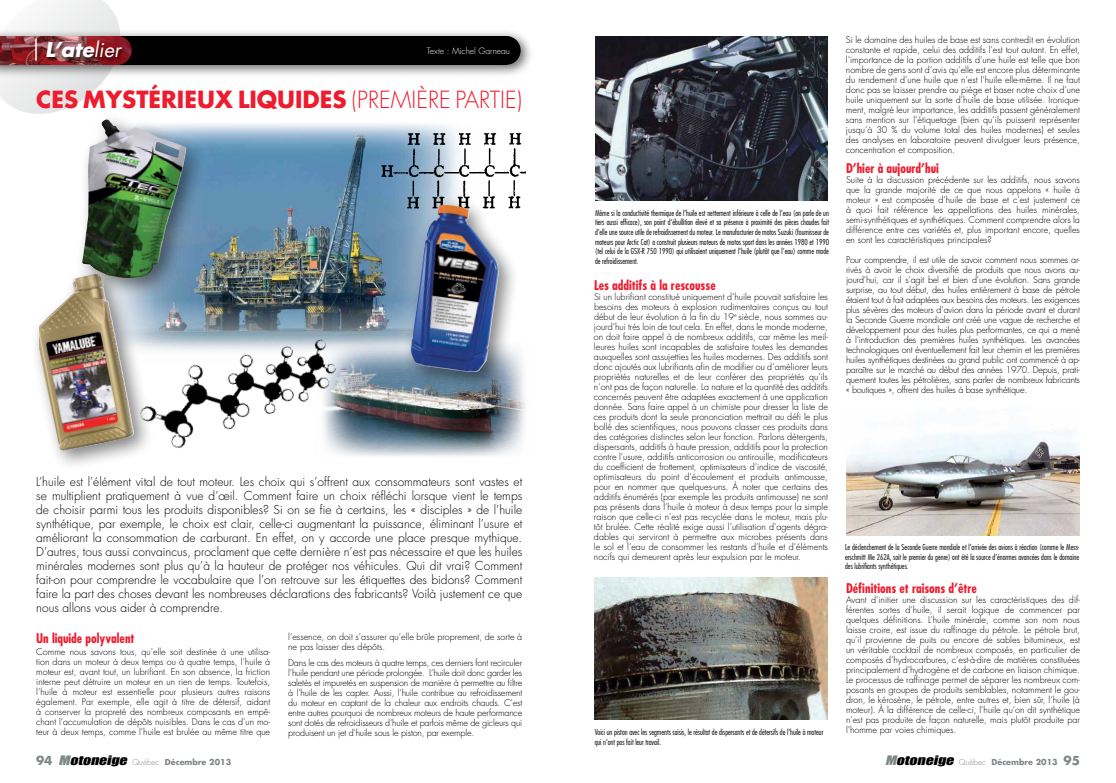
<style>
.page{position:relative;width:1116px;height:783px;background:#fff}
.page>*{position:absolute;margin:0;border:0;box-sizing:border-box;transform-origin:0 0}
.t1{font:700 23px "Futura";color:#ed1c2e}
.t2{font:italic 700 20px "Futura";color:#fff}
.t3{font:700 condensed 13px "Futura";color:#ed1c2e}
.t4{font:300 12px/14px "Futura";color:#000;text-align:justify}
.t5{font:300 9px/10px "Futura";color:#000;text-align:justify}
.t6{font:300 8.5px "Futura";color:#fff}
.t7{font:300 condensed 8px/9.6px "Futura";color:#000;text-align:justify}
.t8{font:700 8px "Futura";color:#818689}
.s1{font-weight:400}
.s2{font-weight:300}
.s3{font-size:12px}
.s4{font-family:"Impact";font-weight:400;font-style:italic;font-size:12px}
.s5{font-family:"Impact";font-weight:400;font-style:italic;font-size:12px;color:#000}
</style>
<div class="page">
<div style="left:0;top:29px;width:534px;height:49px;background:#000;opacity:.6"></div>
<div style="left:0;top:36px;width:506px;height:29px;background:#000"></div>
<div style="left:492px;top:36px;width:29px;height:29px;background:#000;border-radius:50%"></div>
<svg style="left:0;top:0;width:135px;height:114px"></svg>
<img style="left:595px;top:577px;width:233px;height:143px">
<img style="left:596px;top:37px;width:232px;height:164px">
<img style="left:846px;top:430px;width:233px;height:106px">
<img style="left:155px;top:124px;width:275px;height:176px">
<img style="left:155px;top:300px;width:247px;height:42px">
<div style="left:30px;top:266px;width:125px;height:205px;background:#000;opacity:.5"></div>
<img style="left:39px;top:274px;width:95px;height:177px">
<img style="left:349px;top:342px;width:176px;height:115px">
<div style="left:74px;top:112px;width:133px;height:187px;background:#000;opacity:.5"></div>
<img style="left:82px;top:119px;width:104px;height:159px">
<img style="left:374px;top:125px;width:152px;height:94px">
<img style="left:130px;top:332px;width:219px;height:126px">
<div style="left:402px;top:197px;width:118px;height:196px;background:#000;opacity:.5"></div>
<img style="left:411px;top:205px;width:88px;height:167px">
<h2 class="t2" style="left:45px;top:37px;width:77px">L’ate<span class="s1">lier</span></h2>
<p class="t6" style="left:427px;top:45px;width:85px">Texte : Michel Garneau</p>
<h1 class="t1" style="left:36px;top:84px;width:487px">CES MYSTÉRIEUX LIQUIDES <span class="s2">(première partie)</span></h1>
<p class="t4" style="left:36px;top:475px;width:488px">L’huile est l’élément vital de tout moteur. Les choix qui s’offrent aux consommateurs sont vastes et se multiplient pratiquement à vue d’œil. Comment faire un choix réfléchi lorsque vient le temps de choisir parmi tous les produits disponibles? Si on se fie à certains, les « disciples » de l’huile synthétique, par exemple, le choix est clair, celle-ci augmentant la puissance, éliminant l’usure et améliorant la consommation de carburant. En effet, on y accorde une place presque mythique.<br>D’autres, tous aussi convaincus, proclament que cette dernière n’est pas nécessaire et que les huiles minérales modernes sont plus qu’à la hauteur de protéger nos véhicules. Qui dit vrai? Comment fait-on pour comprendre le vocabulaire que l’on retrouve sur les étiquettes des bidons? Comment faire la part des choses devant les nombreuses déclarations des fabricants? Voilà justement ce que nous allons vous aider à comprendre.</p>
<h3 class="t3" style="left:36px;top:630px;width:100px">Un liquide polyvalent</h3>
<p class="t5" style="left:36px;top:647px;width:236px">Comme nous savons tous, qu’elle soit destinée à une utilisa&shy;tion dans un moteur à deux temps ou à quatre temps, l’huile à moteur est, avant tout, un lubrifiant. En son absence, la friction interne peut détruire un moteur en un rien de temps. Toutefois, l’huile à moteur est essentielle pour plusieurs autres raisons également. Par exemple, elle agit à titre de détersif, aidant à conserver la propreté des nombreux composants en empê&shy;chant l’accumulation de dépôts nuisibles. Dans le cas d’un mo&shy;teur à deux temps, comme l’huile est brulée au même titre que</p>
<p class="t5" style="left:288px;top:632px;width:236px">l’essence, on doit s’assurer qu’elle brûle proprement, de sorte à ne pas laisser des dépôts.</p>
<p class="t5" style="left:288px;top:658px;width:236px">Dans le cas des moteurs à quatre temps, ces derniers font recirculer l’huile pendant une période prolongée. L’huile doit donc garder les saletés et impuretés en suspension de manière à permettre au filtre à l’huile de les capter. Aussi, l’huile contribue au refroidissement du moteur en captant de la chaleur aux endroits chauds. C’est entre autres pourquoi de nombreux moteurs de haute performance sont dotés de refroidisseurs d’huile et parfois même de gicleurs qui produisent un jet d’huile sous le piston, par exemple.</p>
<p class="t7" style="left:595px;top:208px;width:236px">Même si la conductivité thermique de l’huile est nettement inférieure à celle de l’eau (on parle de un tiers aussi efficace), son point d’ébullition élevé et sa présence à proximité des pièces chaudes fait d’elle une source utile de refroidissement du moteur. Le manufacturier de motos Suzuki (fournisseur de moteurs pour Arctic Cat) a construit plusieurs moteurs de motos sport dans les années 1980 et 1990 (tel celui de la GSX-R 750 1990) qui utilisaient uniquement l’huile (plutôt que l’eau) comme mode de refroidissement.</p>
<h3 class="t3" style="left:594px;top:277px;width:123px">Les additifs à la rescousse</h3>
<p class="t5" style="left:594px;top:292px;width:236px">Si un lubrifiant constitué uniquement d’huile pouvait satisfaire les besoins des moteurs à explosion rudimentaires conçus au tout début de leur évolution à la fin du 19<sup>e</sup> siècle, nous sommes au&shy;jourd’hui très loin de tout cela. En effet, dans le monde moderne, on doit faire appel à de nombreux additifs, car même les meil&shy;leures huiles sont incapables de satisfaire toutes les demandes auxquelles sont assujetties les huiles modernes. Des additifs sont donc ajoutés aux lubrifiants afin de modifier ou d’améliorer leurs propriétés naturelles et de leur conférer des propriétés qu’ils n’ont pas de façon naturelle. La nature et la quantité des additifs concernés peuvent être adaptées exactement à une application donnée. Sans faire appel à un chimiste pour dresser la liste de ces produits dont la seule prononciation mettrait au défi le plus bollé des scientifiques, nous pouvons classer ces produits dans des catégories distinctes selon leur fonction. Parlons détergents, dispersants, additifs à haute pression, additifs pour la protection contre l’usure, additifs anticorrosion ou antirouille, modificateurs du coefficient de frottement, optimisateurs d’indice de viscosité, optimisateurs du point d’écoulement et produits antimousse, pour en nommer que quelques-uns. À noter que certains des additifs énumérés (par exemple les produits antimousse) ne sont pas présents dans l’huile à moteur à deux temps pour la simple raison que celle-ci n’est pas recyclée dans le moteur, mais plu&shy;tôt brulée. Cette réalité exige aussi l’utilisation d’agents dégra&shy;dables qui serviront à permettre aux microbes présents dans le sol et l’eau de consommer les restants d’huile et d’éléments nocifs qui demeurent après leur expulsion par le moteur.</p>
<p class="t7" style="left:595px;top:727px;width:230px">Voici un piston avec les segments saisis, le résultat de dispersants et de détersifs de l’huile à moteur qui n’ont pas fait leur travail.</p>
<p class="t5" style="left:846px;top:35px;width:236px">Si le domaine des huiles de base est sans contredit en évolution constante et rapide, celui des additifs l’est tout autant. En effet, l’importance de la portion additifs d’une huile est telle que bon nombre de gens sont d’avis qu’elle est encore plus déterminante du rendement d’une huile que n’est l’huile elle-même. I l ne faut donc pas se laisser prendre au piège et baser notre choix d’une huile uniquement sur la sorte d’huile de base utilisée. I ronique&shy;ment, malgré leur importance, les additifs passent généralement sans mention sur l’étiquetage (bien qu’ils puissent représenter jusqu’à 30 % du volume total des huiles modernes) et seules des analyses en laboratoire peuvent divulguer leurs présence, concentration et composition.</p>
<h3 class="t3" style="left:846px;top:160px;width:94px">D’hier à aujourd’hui</h3>
<p class="t5" style="left:846px;top:175px;width:236px">Suite à la discussion précédente sur les additifs, nous savons que la grande majorité de ce que nous appelons « huile à moteur » est composée d’huile de base et c’est justement ce à quoi fait référence les appellations des huiles minérales, semi-synthétiques et synthétiques. Comment comprendre alors la différence entre ces variétés et, plus important encore, quelles en sont les caractéristiques principales?</p>
<p class="t5" style="left:846px;top:255px;width:236px">Pour comprendre, il est utile de savoir comment nous sommes ar&shy;rivés à avoir le choix diversifié de produits que nous avons au&shy;jourd’hui, car il s’agit bel et bien d’une évolution. Sans grande surprise, au tout début, des huiles entièrement à base de pétrole étaient tout à fait adaptées aux besoins des moteurs. Les exigences plus sévères des moteurs d’avion dans la période avant et durant la Seconde Guerre mondiale ont créé une vague de recherche et développement pour des huiles plus performantes, ce qui a mené à l’introduction des premières huiles synthétiques. Les avancées technologiques ont éventuellement fait leur chemin et les premières huiles synthétiques destinées au grand public ont commencé à ap&shy;paraître sur le marché au début des années 1970. Depuis, prati&shy;quement toutes les pétrolières, sans parler de nombreux fabricants « boutiques », offrent des huiles à base synthétique.</p>
<p class="t7" style="left:845px;top:542px;width:236px">Le déclenchement de la Seconde Guerre mondiale et l’arrivée des avions à réaction (comme le Mess&shy;erschmitt Me 262A, soit le premier du genre) ont été la source d’énormes avancées dans le domaine des lubrifiants synthétiques.</p>
<h3 class="t3" style="left:846px;top:580px;width:133px">Définitions et raisons d’être</h3>
<p class="t5" style="left:846px;top:595px;width:236px">Avant d’initier une discussion sur les caractéristiques des dif&shy;férentes sortes d’huile, il serait logique de commencer par quelques définitions. L’huile minérale, comme son nom nous laisse croire, est issue du raffinage du pétrole. Le pétrole brut, qu’il provienne de puits ou encore de sables bitumineux, est un véritable cocktail de nombreux composés, en particulier de composés d’hydrocarbures, c’est-à-dire de matières constituées principalement d’hydrogène et de carbone en liaison chimique.<br>Le processus de raffinage permet de séparer les nombreux com&shy;posants en groupes de produits semblables, notamment le gou&shy;dron, le kérosène, le pétrole, entre autres et, bien sûr, l’huile (à moteur). À la différence de celle-ci, l’huile qu’on dit synthétique n’est pas produite de façon naturelle, mais plutôt produite par l’homme par voies chimiques.</p>
<p class="t8" style="left:36px;top:757px;width:197px"><span class="s3">94</span> <span class="s4">M</span><span class="s5">otoneige</span> <span class="s2">Québec</span> DÉCEMBRE 2013</p>
<p class="t8" style="left:885px;top:757px;width:196px"><span class="s4">M</span><span class="s5">otoneige</span> <span class="s2">Québec</span> DÉCEMBRE 2013 <span class="s3">95</span></p>
</div>
